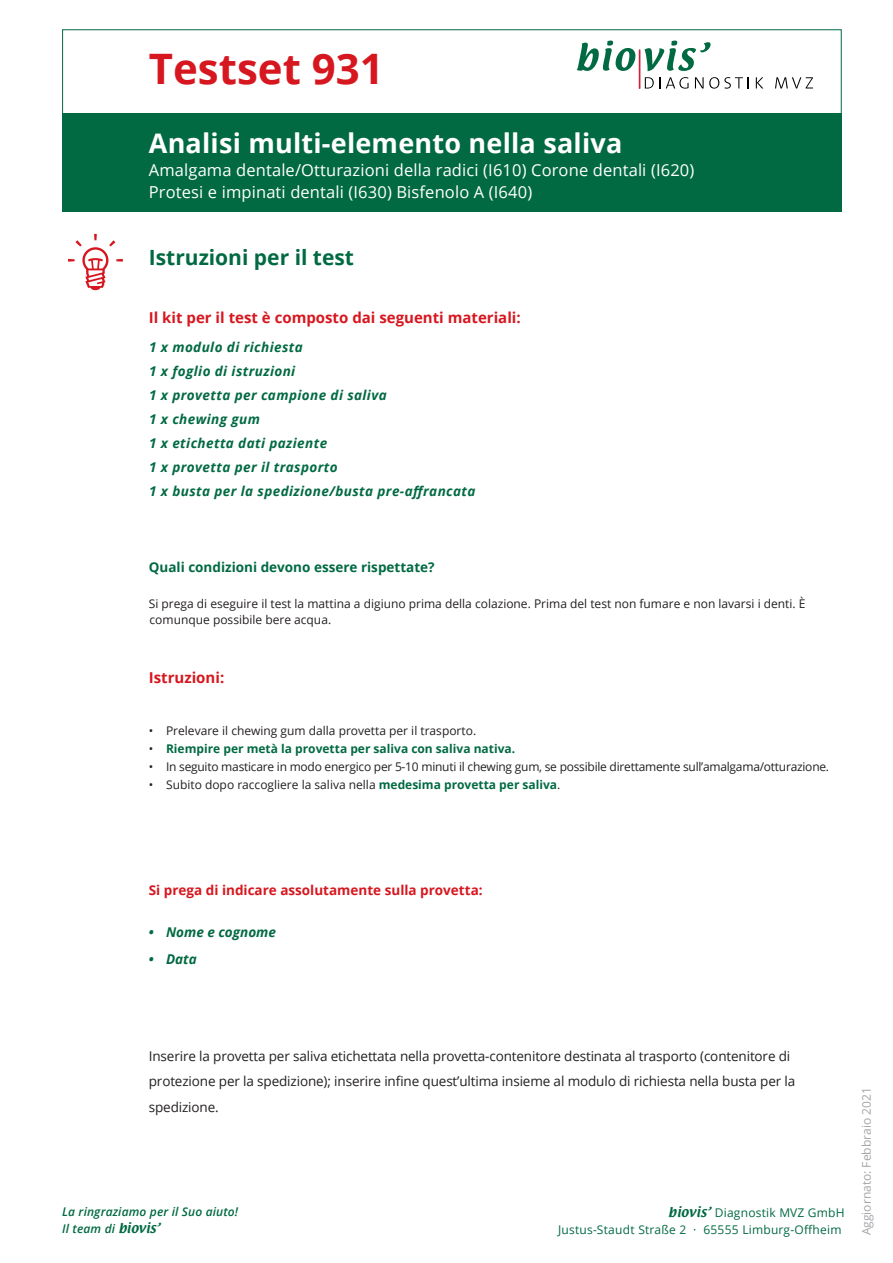
<style>
.page{position:relative;width:893px;height:1263px;background:#fff}
.page>*{position:absolute;margin:0;border:0;box-sizing:border-box;transform-origin:0 0}
.t1{font:700 42px "Open Sans";color:#d7171f}
.t2{font:700 27px "Open Sans";letter-spacing:.01em;color:#fff}
.t3{font:700 21px "Open Sans";color:#026a43}
.t4{font:16.5px/22.5px "Open Sans";letter-spacing:.01em;color:#fff}
.t5{font:700 15px "Open Sans";color:#d7171f}
.t6{font:13.5px/25.5px "Open Sans";letter-spacing:-.01em;color:#231f20}
.t7{font:italic 700 13.5px/24px "Open Sans";letter-spacing:.03em;color:#026a43}
.t8{font:700 13.5px "Open Sans";color:#d7171f}
.t9{font:700 13.5px "Open Sans";color:#026a43}
.t10{font:italic 700 13.5px "Open Sans";color:#026a43}
.t11{font:12px/16.5px "Open Sans";color:#231f20}
.t12{font:12px "Open Sans";letter-spacing:-.02em;color:#231f20}
.t13{font:12px/17.4px "Open Sans";letter-spacing:.02em;color:#026a43;text-align:right}
.t14{font:700 12px "Open Sans";color:#026a43}
.t15{font:italic 600 12px/17.4px "Open Sans";letter-spacing:.01em;color:#026a43}
.t16{font:12px "Open Sans";color:#a4a5a9}
.s1{font-weight:400;color:#231f20}
.s2{font-weight:700;color:#026a43}
.s3{font-family:"Textile";font-weight:400;font-style:normal}
.s4{font-family:"Textile"}
</style>
<div class="page">
<div style="left:62px;top:113px;width:780px;height:99px;background:#026a43"></div>
<div style="left:62px;top:29px;width:780px;height:85px;border:1px solid #026a43"></div>
<svg style="left:68px;top:234px;width:55px;height:56px"></svg>
<svg style="left:577px;top:41px;width:58px;height:30px"></svg>
<svg style="left:644px;top:41px;width:66px;height:30px"></svg>
<svg style="left:645px;top:77px;width:43px;height:12px"></svg>
<svg style="left:695px;top:77px;width:54px;height:12px"></svg>
<svg style="left:756px;top:77px;width:7px;height:11px"></svg>
<svg style="left:775px;top:77px;width:38px;height:11px"></svg>
<hr style="left:639px;top:50px;width:1px;height:39px;background:#d21e38">
<h1 class="t1" style="left:149px;top:39px;width:237px">Testset 931</h1>
<h2 class="t2" style="left:149px;top:124px;width:475px">Analisi multi-elemento nella saliva</h2>
<h3 class="t4" style="left:149px;top:158px;width:547px">Amalgama dentale/Otturazioni della radici (I610) Corone dentali (I620)<br>Protesi e impinati dentali (I630) Bisfenolo A (I640)</h3>
<h3 class="t3" style="left:149px;top:242px;width:207px">Istruzioni per il test</h3>
<p class="t5" style="left:149px;top:307px;width:373px">Il kit per il test è composto dai seguenti materiali:</p>
<p class="t7" style="left:149px;top:334px;width:328px">1 x modulo di richiesta<br>1 x foglio di istruzioni<br>1 x provetta per campione di saliva<br>1 x chewing gum<br>1 x etichetta dati paziente<br>1 x provetta per il trasporto<br>1 x busta per la spedizione/busta pre-affrancata</p>
<p class="t9" style="left:149px;top:557px;width:287px">Quali condizioni devono essere rispettate?</p>
<p class="t11" style="left:149px;top:595px;width:658px">Si prega di eseguire il test la mattina a digiuno prima della colazione. Prima del test non fumare e non lavarsi i denti. È comunque possibile bere acqua.</p>
<p class="t5" style="left:149px;top:666px;width:77px">Istruzioni:</p>
<p class="t11" style="left:149px;top:722px;width:329px">• Prelevare il chewing gum dalla provetta per il trasporto.</p>
<p class="t14" style="left:149px;top:740px;width:368px"><span class="s1">•</span> Riempire per metà la provetta per saliva con saliva nativa.</p>
<p class="t12" style="left:149px;top:758px;width:682px">• In seguito masticare in modo energico per 5-10 minuti il chewing gum, se possibile direttamente sull’amalgama/otturazione.</p>
<p class="t11" style="left:149px;top:776px;width:413px">• Subito dopo raccogliere la saliva nella <span class="s2">medesima provetta per saliva</span>.</p>
<p class="t8" style="left:149px;top:880px;width:335px">Si prega di indicare assolutamente sulla provetta:</p>
<p class="t10" style="left:149px;top:922px;width:129px">• Nome e cognome</p>
<p class="t7" style="left:149px;top:946px;width:49px">• Data</p>
<p class="t6" style="left:149px;top:1042px;width:648px">Inserire la provetta per saliva etichettata nella provetta-contenitore destinata al trasporto (contenitore di protezione per la spedizione); inserire infine quest’ultima insieme al modulo di richiesta nella busta per la spedizione.</p>
<p class="t15" style="left:62px;top:1203px;width:177px">La ringraziamo per il Suo aiuto!<br>Il team di <span class="s3">biovis’</span></p>
<p class="t13" style="left:558px;top:1203px;width:288px"><span class="s4">biovis’</span> Diagnostik MVZ GmbH<br>Justus-Staudt Straße 2 · 65555 Limburg-Offheim</p>
<p class="t16" style="left:858px;top:1235px;width:149px;rotate:-90deg">Aggiornato: Febbraio 2021</p>
</div>
